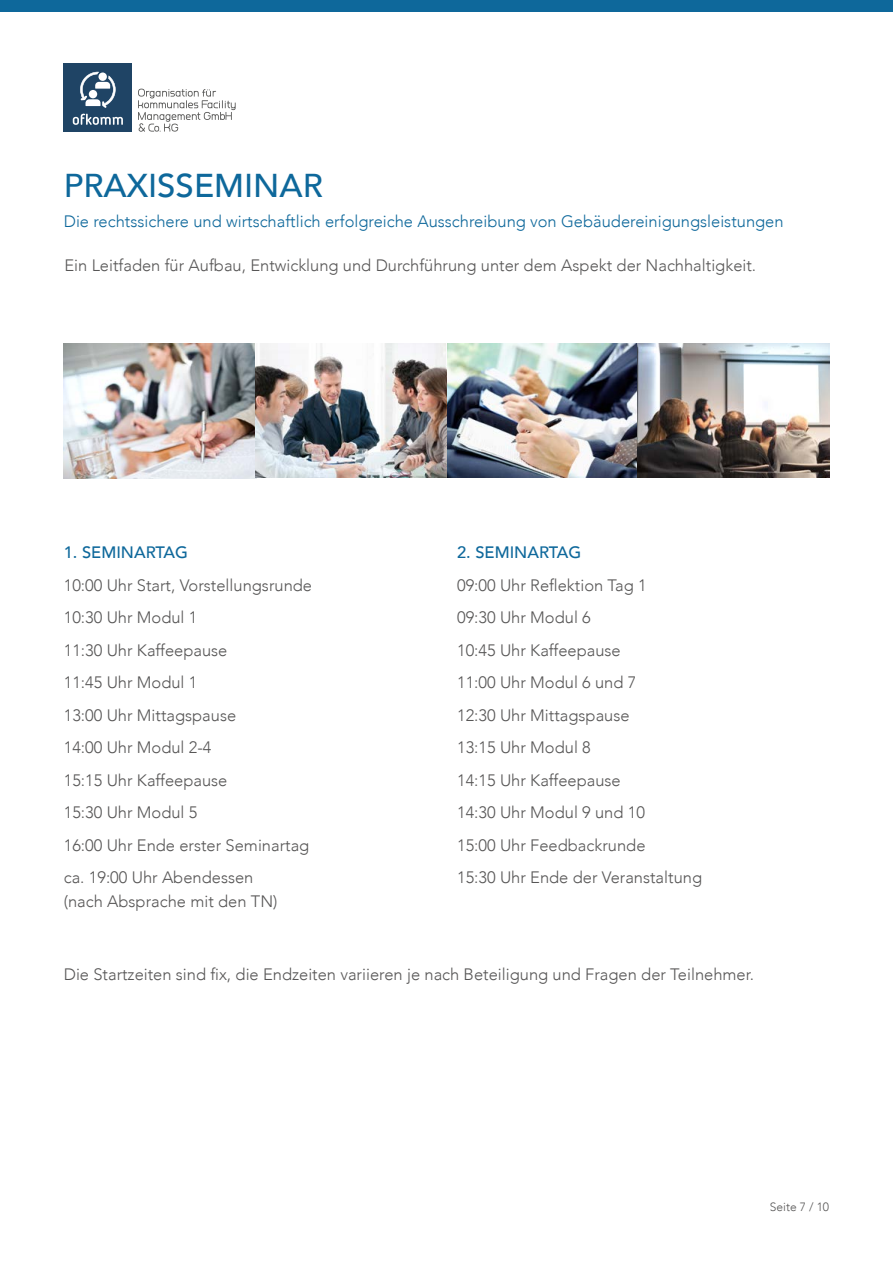
<style>
.page{position:relative;width:893px;height:1263px;background:#fff}
.page>*{position:absolute;margin:0;border:0;box-sizing:border-box;transform-origin:0 0}
.t1{font:500 33px "Avenir";color:#0e689b}
.t2{font:300 16.5px/32.5px "Avenir";color:#575656}
.t3{font:300 16.5px "Avenir";color:#0e689b}
.t4{font:500 16.5px "Avenir";color:#0e689b}
.t5{font:300 12px "Avenir";color:#575656}
</style>
<div class="page">
<div style="left:0;top:0;width:893px;height:11px;background:#0e689b"></div>
<div style="left:64px;top:64px;width:68px;height:68px;background:#1f4465"></div>
<svg style="left:73px;top:114px;width:50px;height:11px"></svg>
<svg style="left:80px;top:72px;width:36px;height:36px"></svg>
<svg style="left:138px;top:89px;width:98px;height:43px"></svg>
<img style="left:64px;top:343px;width:574px;height:135px">
<img style="left:638px;top:343px;width:191px;height:135px">
<h1 class="t1" style="left:64px;top:157px;width:261px">PRAXISSEMINAR</h1>
<p class="t3" style="left:64px;top:212px;width:721px">Die rechtssichere und wirtschaftlich erfolgreiche Ausschreibung von Gebäudereinigungsleistungen</p>
<p class="t2" style="left:64px;top:249px;width:693px">Ein Leitfaden für Aufbau, Entwicklung und Durchführung unter dem Aspekt der Nachhaltigkeit.</p>
<p class="t4" style="left:64px;top:538px;width:126px">1. SEMINARTAG</p>
<p class="t2" style="left:64px;top:569px;width:250px">10:00 Uhr Start, Vorstellungsrunde<br>10:30 Uhr Modul 1<br>11:30 Uhr Kaffeepause<br>11:45 Uhr Modul 1<br>13:00 Uhr Mittagspause<br>14:00 Uhr Modul 2-4<br>15:15 Uhr Kaffeepause<br>15:30 Uhr Modul 5<br>16:00 Uhr Ende erster Seminartag ca. 19:00 Uhr Abendessen</p>
<p class="t2" style="left:64px;top:885px;width:215px">(nach Absprache mit den TN)</p>
<p class="t4" style="left:457px;top:538px;width:126px">2. SEMINARTAG</p>
<p class="t2" style="left:457px;top:569px;width:246px">09:00 Uhr Reflektion Tag 1<br>09:30 Uhr Modul 6<br>10:45 Uhr Kaffeepause<br>11:00 Uhr Modul 6 und 7<br>12:30 Uhr Mittagspause<br>13:15 Uhr Modul 8<br>14:15 Uhr Kaffeepause<br>14:30 Uhr Modul 9 und 10<br>15:00 Uhr Feedbackrunde<br>15:30 Uhr Ende der Veranstaltung</p>
<p class="t2" style="left:64px;top:958px;width:692px">Die Startzeiten sind fix, die Endzeiten variieren je nach Beteiligung und Fragen der Teilnehmer.</p>
<p class="t5" style="left:770px;top:1200px;width:61px">Seite 7 / 10</p>
</div>
